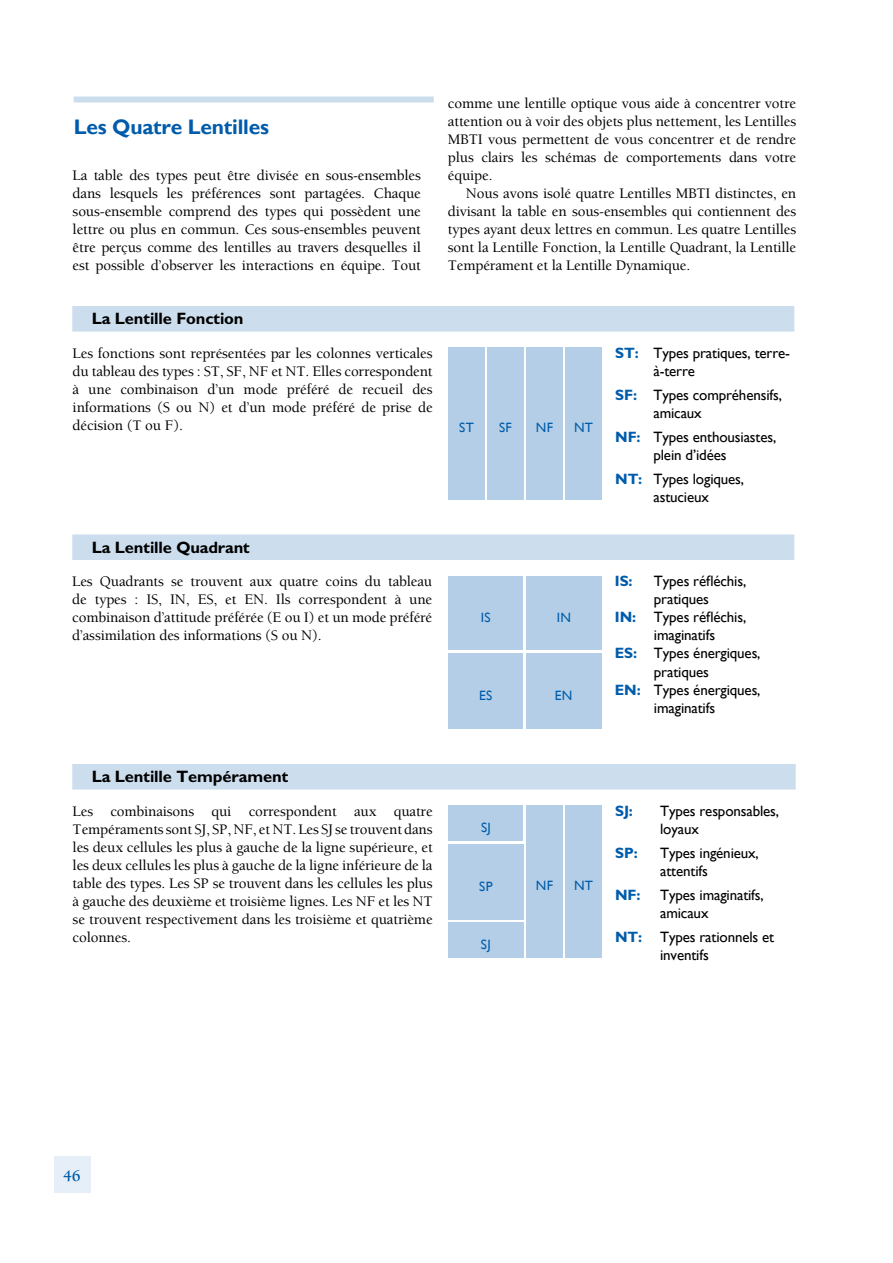
<style>
.page{position:relative;width:893px;height:1263px;background:#fff}
.page>*{position:absolute;margin:0;border:0;box-sizing:border-box;transform-origin:0 0}
.t1{font:700 21px "Gill Alt One";letter-spacing:-.01em;color:#005cab}
.t2{font:700 16.5px "Gill Sans MT Std";letter-spacing:-.01em;color:#000}
.t3{font:700 16.5px "Berkeley Pro";color:#005cab}
.t4{font:500 15px/18px "Berkeley Pro";letter-spacing:-.01em;color:#000;text-align:justify}
.t5{font:15px/18px "Gill Alt One";letter-spacing:-.01em;color:#000}
.t6{font:700 15px "Gill Sans MT Std";letter-spacing:-.01em;color:#005cab}
.t7{font:13.5px "Gill Alt One";letter-spacing:.025em;color:#005cab}
.s1{font-family:"Gill Sans MT Std";font-weight:700;color:#005cab}
</style>
<div class="page">
<div style="left:54px;top:1157px;width:36px;height:36px;background:#e6eff7"></div>
<div style="left:73px;top:307px;width:721px;height:24px;background:#ccdeee"></div>
<div style="left:72px;top:306px;width:722px;height:26px;border:2px solid #ccdeee"></div>
<div style="left:448px;top:347px;width:36px;height:153px;background:#b3cee6"></div>
<div style="left:487px;top:347px;width:36px;height:153px;background:#b3cee6"></div>
<div style="left:526px;top:347px;width:36px;height:153px;background:#b3cee6"></div>
<div style="left:565px;top:347px;width:36px;height:153px;background:#b3cee6"></div>
<div style="left:73px;top:535px;width:721px;height:24px;background:#ccdeee"></div>
<div style="left:72px;top:534px;width:722px;height:26px;border:2px solid #ccdeee"></div>
<div style="left:73px;top:765px;width:722px;height:24px;background:#ccdeee"></div>
<div style="left:72px;top:764px;width:724px;height:25px;border:2px solid #ccdeee"></div>
<div style="left:448px;top:576px;width:75px;height:73px;background:#b3cee6"></div>
<div style="left:526px;top:576px;width:75px;height:73px;background:#b3cee6"></div>
<div style="left:526px;top:653px;width:75px;height:75px;background:#b3cee6"></div>
<div style="left:448px;top:653px;width:75px;height:75px;background:#b3cee6"></div>
<div style="left:448px;top:805px;width:75px;height:36px;background:#b3cee6"></div>
<div style="left:448px;top:844px;width:75px;height:75px;background:#b3cee6"></div>
<div style="left:526px;top:805px;width:36px;height:152px;background:#b3cee6"></div>
<div style="left:565px;top:805px;width:36px;height:152px;background:#b3cee6"></div>
<div style="left:448px;top:922px;width:75px;height:35px;background:#b3cee6"></div>
<div style="left:74px;top:96px;width:360px;height:6px;background:#ccdeee"></div>
<h1 class="t1" style="left:74px;top:115px;width:197px">Les Quatre Lentilles</h1>
<p class="t4" style="left:73px;top:167px;width:350px">La table des types peut être divisée en sous-ensembles dans lesquels les préférences sont partagées. Chaque sous-ensemble comprend des types qui possèdent une lettre ou plus en commun. Ces sous-ensembles peuvent être perçus comme des lentilles au travers desquelles il est possible d’observer les interactions en équipe. Tout</p>
<p class="t4" style="left:448px;top:95px;width:350px">comme une lentille optique vous aide à concentrer votre attention ou à voir des objets plus nettement, les Lentilles MBTI vous permettent de vous concentrer et de rendre plus clairs les schémas de comportements dans votre équipe.</p>
<p class="t4" style="left:448px;top:185px;width:350px;text-indent:18px">Nous avons isolé quatre Lentilles MBTI distinctes, en divisant la table en sous-ensembles qui contiennent des types ayant deux lettres en commun. Les quatre Lentilles sont la Lentille Fonction, la Lentille Quadrant, la Lentille Tempérament et la Lentille Dynamique.</p>
<p class="t2" style="left:92px;top:309px;width:153px">La Lentille Fonction</p>
<p class="t4" style="left:73px;top:344px;width:361px">Les fonctions sont représentées par les colonnes verticales du tableau des types : ST, SF, NF et NT. Elles correspondent à une combinaison d’un mode préféré de recueil des informations (S ou N) et d’un mode préféré de prise de décision (T ou F).</p>
<p class="t7" style="left:459px;top:420px;width:16px">ST</p>
<p class="t7" style="left:499px;top:420px;width:14px">SF</p>
<p class="t7" style="left:536px;top:420px;width:19px">NF</p>
<p class="t7" style="left:574px;top:420px;width:21px">NT</p>
<p class="t5" style="left:653px;top:344px;width:138px;text-indent:-38px"><span class="s1">ST:</span> Types pratiques, terre&shy;à-terre</p>
<p class="t5" style="left:653px;top:386px;width:130px;text-indent:-38px"><span class="s1">SF:</span> Types compréhensifs, amicaux</p>
<p class="t5" style="left:653px;top:428px;width:124px;text-indent:-38px"><span class="s1">NF:</span> Types enthousiastes, plein d’idées</p>
<p class="t5" style="left:615px;top:470px;width:130px;text-align:center"><span class="s1">NT:</span> Types logiques, astucieux</p>
<p class="t2" style="left:92px;top:537px;width:160px">La Lentille Quadrant</p>
<p class="t4" style="left:72px;top:573px;width:361px">Les Quadrants se trouvent aux quatre coins du tableau de types : IS, IN, ES, et EN. Ils correspondent à une combinaison d’attitude préférée (E ou I) et un mode préféré d’assimilation des informations (S ou N).</p>
<p class="t7" style="left:481px;top:609px;width:11px">IS</p>
<p class="t7" style="left:557px;top:609px;width:16px">IN</p>
<p class="t7" style="left:479px;top:687px;width:15px">ES</p>
<p class="t7" style="left:555px;top:687px;width:19px">EN</p>
<p class="t6" style="left:615px;top:572px;width:19px">IS:</p>
<p class="t5" style="left:654px;top:572px;width:94px">Types réfléchis,</p>
<p class="t5" style="left:654px;top:590px;width:56px">pratiques</p>
<p class="t5" style="left:615px;top:608px;width:133px"><span class="s1">IN:</span> Types réfléchis,</p>
<p class="t5" style="left:654px;top:626px;width:63px">imaginatifs</p>
<p class="t5" style="left:615px;top:644px;width:147px"><span class="s1">ES:</span> Types énergiques,</p>
<p class="t5" style="left:654px;top:662px;width:56px">pratiques</p>
<p class="t5" style="left:615px;top:680px;width:147px"><span class="s1">EN:</span> Types énergiques,</p>
<p class="t5" style="left:654px;top:698px;width:63px">imaginatifs</p>
<p class="t2" style="left:92px;top:767px;width:198px">La Lentille Tempérament</p>
<p class="t4" style="left:73px;top:802px;width:362px">Les combinaisons qui correspondent aux quatre Tempéraments sont SJ, SP, NF, et NT. Les SJ se trouvent dans les deux cellules les plus à gauche de la ligne supérieure, et les deux cellules les plus à gauche de la ligne inférieure de la table des types. Les SP se trouvent dans les cellules les plus à gauche des deuxième et troisième lignes. Les NF et les NT se trouvent respectivement dans les troisième et quatrième colonnes.</p>
<p class="t7" style="left:481px;top:820px;width:11px">SJ</p>
<p class="t7" style="left:479px;top:878px;width:15px">SP</p>
<p class="t7" style="left:536px;top:878px;width:19px">NF</p>
<p class="t7" style="left:574px;top:878px;width:21px">NT</p>
<p class="t7" style="left:481px;top:936px;width:11px">SJ</p>
<p class="t6" style="left:615px;top:801px;width:19px">SJ:</p>
<p class="t5" style="left:660px;top:801px;width:120px">Types responsables, loyaux</p>
<p class="t6" style="left:615px;top:843px;width:24px">SP:</p>
<p class="t5" style="left:660px;top:843px;width:100px">Types ingénieux, attentifs</p>
<p class="t6" style="left:615px;top:885px;width:27px">NF:</p>
<p class="t5" style="left:660px;top:885px;width:105px">Types imaginatifs, amicaux</p>
<p class="t5" style="left:660px;top:927px;width:116px;text-indent:-45px"><span class="s1">NT:</span> Types rationnels et inventifs</p>
<p class="t3" style="left:63px;top:1166px;width:19px">46</p>
</div>
